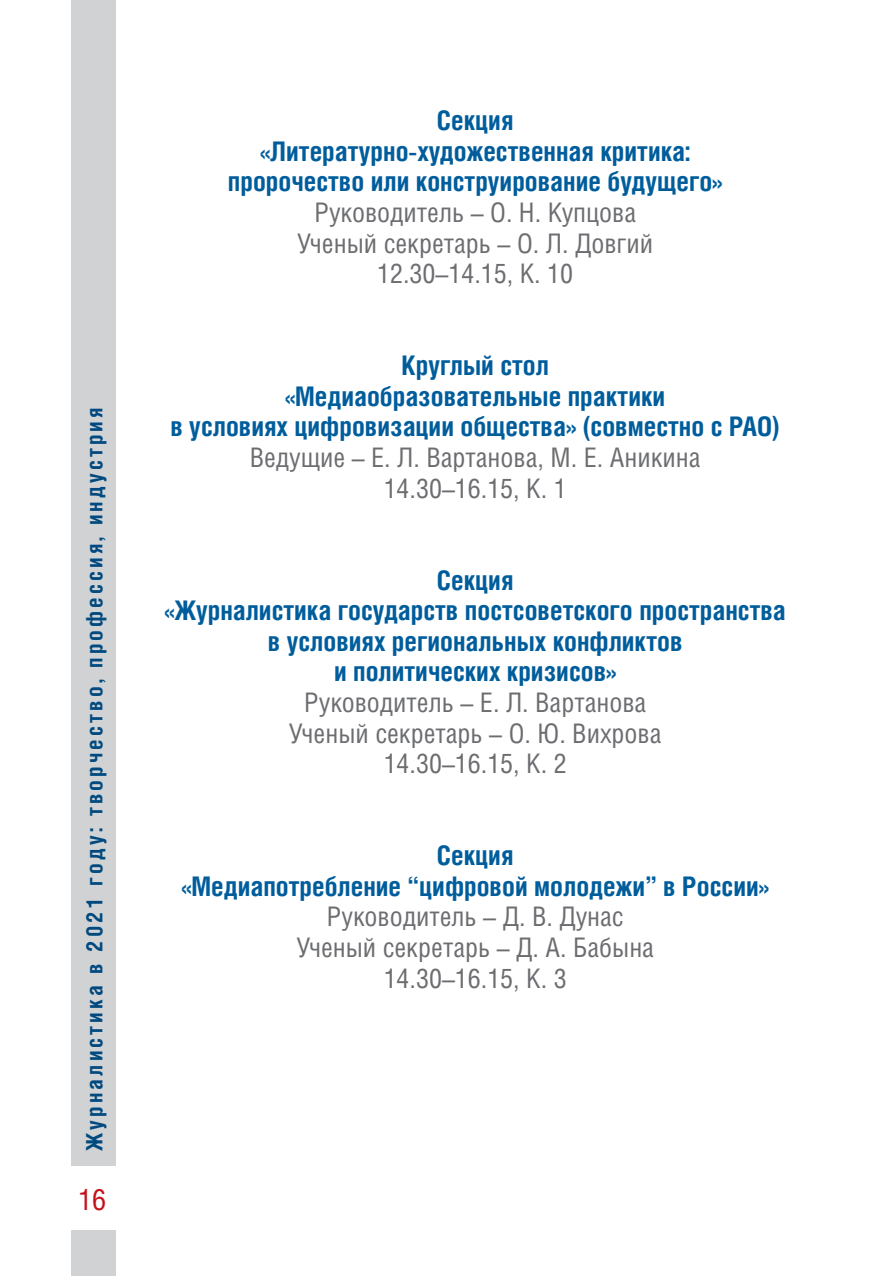
<style>
.page{position:relative;width:893px;height:1276px;background:#fff}
.page>*{position:absolute;margin:0;border:0;box-sizing:border-box;transform-origin:0 0}
.t1{font:29.25px "Helios Cond";color:#c4121a}
.Nazv_seccii{font:700 27px/30.6px "Helios Cond";color:#005d9c;text-align:center}
.rukovoditel{font:27px "Helios Cond";color:#6c6d70}
.t2{font:700 22.5px "Helios Cond";letter-spacing:.14em;color:#004a7f}
</style>
<div class="page">
<div style="left:71px;top:0;width:45px;height:1276px;background:#d1d2d4"></div>
<div style="left:60px;top:1166px;width:64px;height:63px;background:#fff"></div>
<p class="t2" style="left:81px;top:1150px;width:744px;rotate:-90deg">Журналистика в 2021 году: творчество, профессия, индустрия</p>
<p class="t1" style="left:78px;top:1181px;width:30px">16</p>
<p class="Nazv_seccii" style="left:437px;top:104px;width:78px">Секция</p>
<p class="Nazv_seccii" style="left:228px;top:135px;width:496px">«Литературно-художественная критика: пророчество или конструирование будущего»</p>
<p class="rukovoditel" style="left:314px;top:196px;width:323px">Руководитель – О. Н. Купцова</p>
<p class="rukovoditel" style="left:297px;top:227px;width:357px">Ученый секретарь – О. Л. Довгий</p>
<p class="rukovoditel" style="left:377px;top:257px;width:197px">12.30–14.15, К. 10</p>
<p class="Nazv_seccii" style="left:401px;top:349px;width:149px">Круглый стол</p>
<p class="Nazv_seccii" style="left:170px;top:380px;width:611px">«Медиаобразовательные практики<br>в условиях цифровизации общества» (совместно с РАО)</p>
<p class="rukovoditel" style="left:250px;top:441px;width:452px">Ведущие – Е. Л. Вартанова, М. Е. Аникина</p>
<p class="rukovoditel" style="left:384px;top:472px;width:185px">14.30–16.15, К. 1</p>
<p class="Nazv_seccii" style="left:437px;top:564px;width:78px">Секция</p>
<p class="Nazv_seccii" style="left:165px;top:594px;width:623px">«Журналистика государств постсоветского пространства в условиях региональных конфликтов<br>и политических кризисов»</p>
<p class="rukovoditel" style="left:304px;top:686px;width:344px">Руководитель – Е. Л. Вартанова</p>
<p class="rukovoditel" style="left:289px;top:717px;width:374px">Ученый секретарь – О. Ю. Вихрова</p>
<p class="rukovoditel" style="left:384px;top:747px;width:185px">14.30–16.15, К. 2</p>
<p class="Nazv_seccii" style="left:437px;top:839px;width:78px">Секция</p>
<p class="Nazv_seccii" style="left:181px;top:870px;width:589px">«Медиапотребление “цифровой молодежи” в России»</p>
<p class="rukovoditel" style="left:327px;top:900px;width:298px">Руководитель – Д. В. Дунас</p>
<p class="rukovoditel" style="left:296px;top:931px;width:359px">Ученый секретарь – Д. А. Бабына</p>
<p class="rukovoditel" style="left:384px;top:961px;width:185px">14.30–16.15, К. 3</p>
</div>
